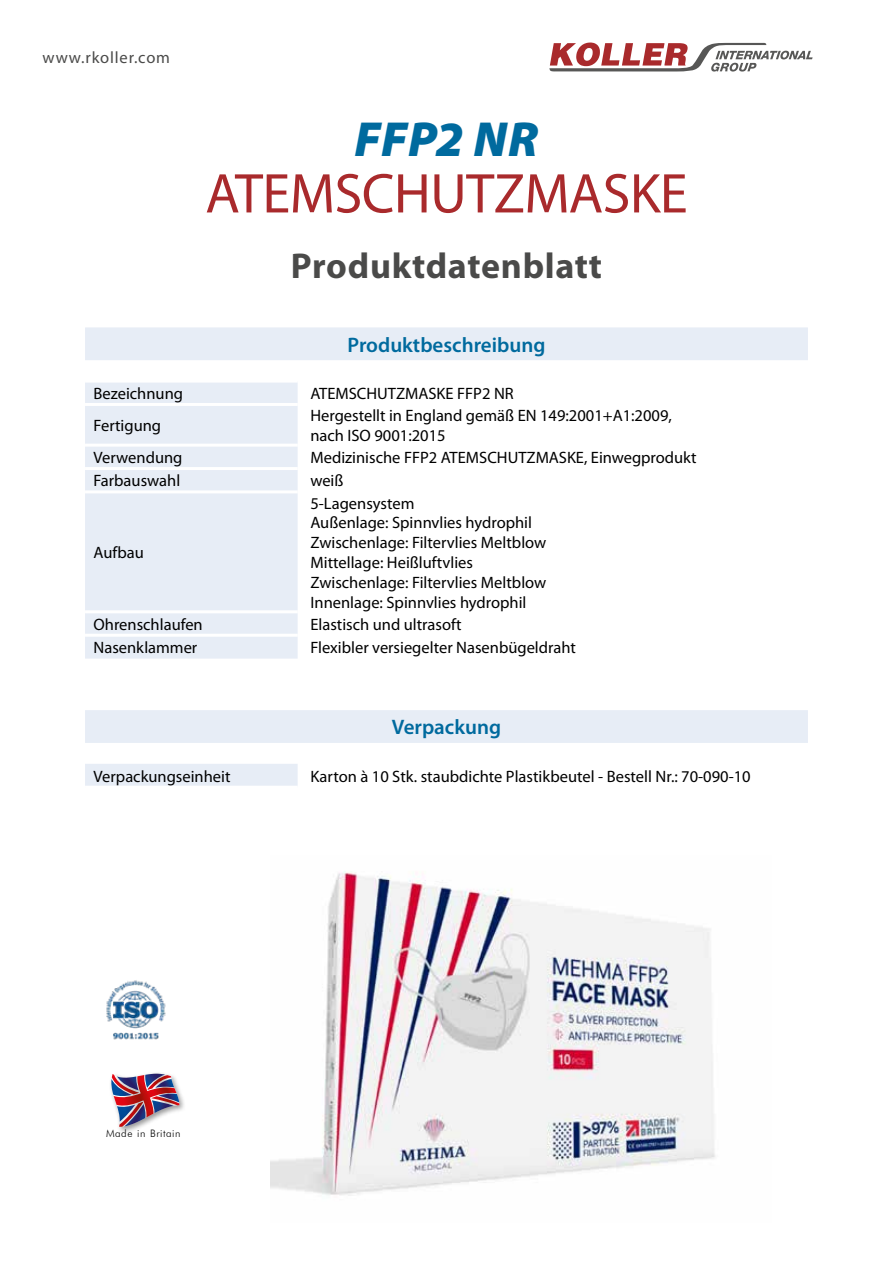
<style>
.page{position:relative;width:893px;height:1263px;background:#fff}
.page>*{position:absolute;margin:0;border:0;box-sizing:border-box;transform-origin:0 0}
.t1{font:56.4px "Myriad Pro";letter-spacing:-.01em;color:#a92a2c}
.t2{font:italic 900 49.5px "Myriad Pro";letter-spacing:.01em;color:#006a9e}
.t3{font:700 36px "Myriad Pro";letter-spacing:.02em;color:#4a4a49}
.t4{font:600 21px "Myriad Pro";color:#006a9e}
.t5{font:16.5px/19.8px "Myriad Pro";color:#000}
.t6{font:16.5px "Myriad Pro";letter-spacing:.05em;color:#4a4a49}
.t7{font:300 10.35px "Futura BT";letter-spacing:.05em;color:#000}
</style>
<div class="page">
<svg style="left:549px;top:43px;width:264px;height:29px"></svg>
<svg style="left:85px;top:327px;width:723px;height:332px"></svg>
<hr style="left:85px;top:380px;width:213px;height:3px;background:#fff">
<hr style="left:298px;top:380px;width:510px;height:3px;background:#fff">
<hr style="left:85px;top:403px;width:213px;height:3px;background:#fff">
<hr style="left:298px;top:403px;width:510px;height:3px;background:#fff">
<hr style="left:85px;top:444px;width:213px;height:3px;background:#fff">
<hr style="left:298px;top:444px;width:510px;height:3px;background:#fff">
<hr style="left:85px;top:467px;width:213px;height:3px;background:#fff">
<hr style="left:298px;top:467px;width:510px;height:3px;background:#fff">
<hr style="left:85px;top:490px;width:213px;height:3px;background:#fff">
<hr style="left:298px;top:490px;width:510px;height:3px;background:#fff">
<hr style="left:85px;top:610px;width:213px;height:3px;background:#fff">
<hr style="left:298px;top:610px;width:510px;height:3px;background:#fff">
<hr style="left:85px;top:634px;width:213px;height:3px;background:#fff">
<hr style="left:298px;top:634px;width:510px;height:3px;background:#fff">
<svg style="left:85px;top:710px;width:723px;height:76px;fill:#e8eef6"></svg>
<img style="left:271px;top:871px;width:444px;height:325px">
<img style="left:106px;top:980px;width:60px;height:60px">
<div style="left:109px;top:1071px;width:77px;height:63px;background:#000;opacity:.4"></div>
<img style="left:110px;top:1074px;width:69px;height:53px">
<p class="t6" style="left:43px;top:48px;width:129px">www.rkoller.com</p>
<h2 class="t2" style="left:354px;top:107px;width:186px">FFP2 NR</h2>
<h1 class="t1" style="left:205px;top:159px;width:484px">ATEMSCHUTZMASKE</h1>
<h3 class="t3" style="left:291px;top:242px;width:313px">Produktdatenblatt</h3>
<p class="t4" style="left:347px;top:331px;width:199px">Produktbeschreibung</p>
<p class="t5" style="left:94px;top:383px;width:91px">Bezeichnung</p>
<p class="t5" style="left:310px;top:383px;width:205px">ATEMSCHUTZMASKE FFP2 NR</p>
<p class="t5" style="left:94px;top:415px;width:69px">Fertigung</p>
<p class="t5" style="left:310px;top:405px;width:363px">Hergestellt in England gemäß EN 149:2001+A1:2009, nach ISO 9001:2015</p>
<p class="t5" style="left:94px;top:447px;width:90px">Verwendung</p>
<p class="t5" style="left:310px;top:447px;width:388px">Medizinische FFP2 ATEMSCHUTZMASKE, Einwegprodukt</p>
<p class="t5" style="left:94px;top:471px;width:88px">Farbauswahl</p>
<p class="t5" style="left:310px;top:471px;width:35px">weiß</p>
<p class="t5" style="left:94px;top:542px;width:52px">Aufbau</p>
<p class="t5" style="left:310px;top:493px;width:237px">5-Lagensystem<br>Außenlage: Spinnvlies hydrophil<br>Zwischenlage: Filtervlies Meltblow<br>Mittellage: Heißluftvlies<br>Zwischenlage: Filtervlies Meltblow<br>Innenlage: Spinnvlies hydrophil</p>
<p class="t5" style="left:94px;top:614px;width:111px">Ohrenschlaufen</p>
<p class="t5" style="left:310px;top:614px;width:153px">Elastisch und ultrasoft</p>
<p class="t5" style="left:94px;top:637px;width:105px">Nasenklammer</p>
<p class="t5" style="left:310px;top:637px;width:267px">Flexibler versiegelter Nasenbügeldraht</p>
<p class="t4" style="left:392px;top:714px;width:111px">Verpackung</p>
<p class="t5" style="left:94px;top:766px;width:138px">Verpackungseinheit</p>
<p class="t5" style="left:310px;top:766px;width:442px">Karton à 10 Stk. staubdichte Plastikbeutel - Bestell Nr.: 70-090-10</p>
<p class="t7" style="left:106px;top:1127px;width:76px">Made in Britain</p>
</div>
